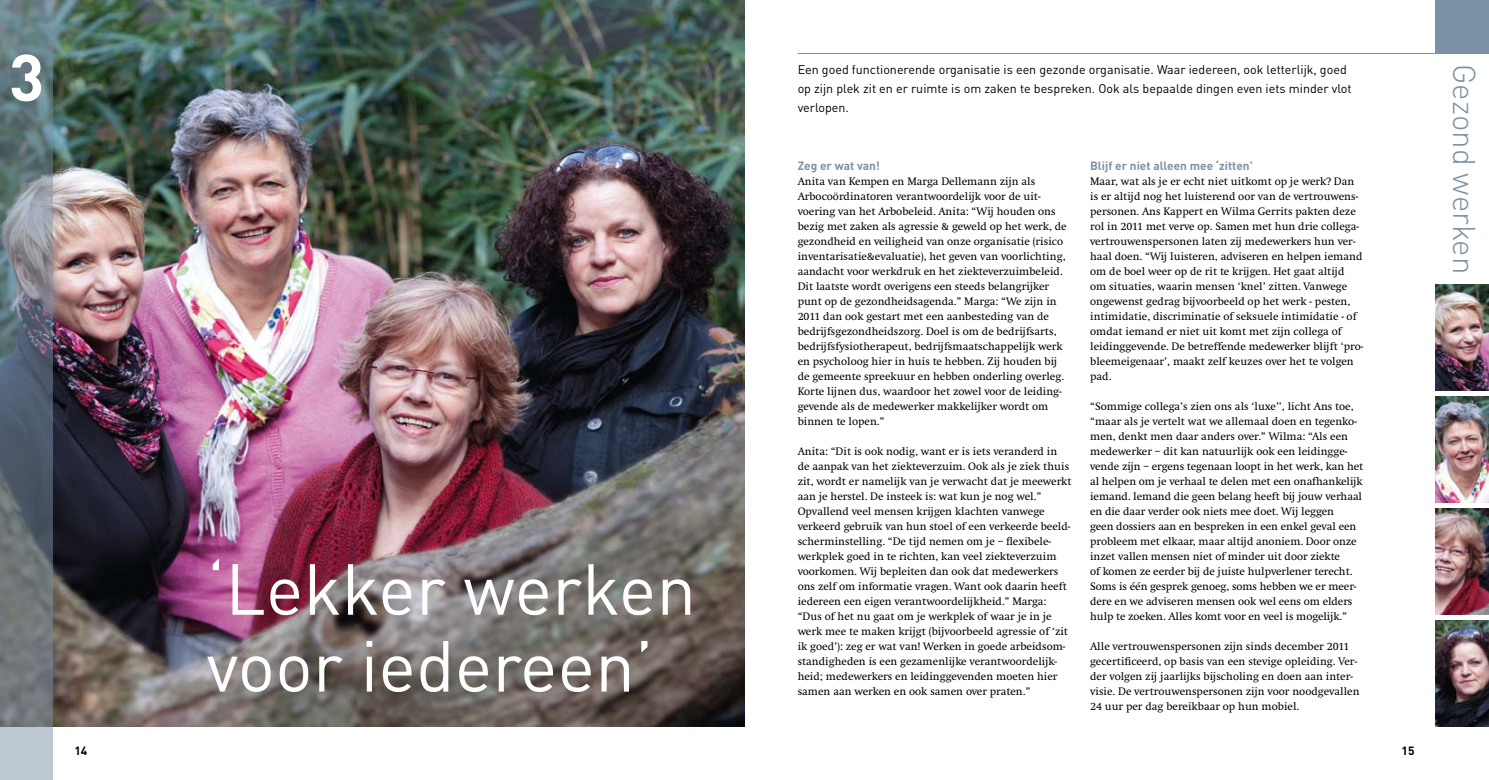
<style>
.page{position:relative;width:1489px;height:780px;background:#fff}
.page>*{position:absolute;margin:0;border:0;box-sizing:border-box;transform-origin:0 0}
.t1{font:71px/76.8px "DIN";color:#fff}
.t2{font:700 65px "DIN";color:#fff}
.t3{font:300 31.25px "DIN";color:#7b92a6}
.t4{font:12.5px/18.8px "DIN";color:#000}
.t5{font:700 11.88px "DIN";color:#7b92a6}
.t6{font:700 11.88px "DIN";color:#000}
.t7{font:11.25px/15px "Swift";color:#000}
</style>
<div class="page">
<img style="left:53px;top:0;width:691px;height:726px">
<svg style="left:0;top:0;width:53px;height:780px;background:#6d7982"></svg>
<div style="left:1435px;top:0;width:53px;height:53px;background:#7b92a6"></div>
<img style="left:1435px;top:284px;width:53px;height:107px">
<img style="left:1435px;top:396px;width:53px;height:107px">
<hr style="left:797px;top:53px;width:691px;height:1px;background:#7b92a6">
<img style="left:1435px;top:508px;width:53px;height:106px">
<img style="left:1435px;top:620px;width:53px;height:106px">
<h2 class="t2" style="left:9px;top:35px;width:37px">3</h2>
<h1 class="t1" style="left:206px;top:549px;width:491px">‘Lekker werken voor iedereen’</h1>
<p class="t4" style="left:797px;top:60px;width:555px">Een goed functionerende organisatie is een gezonde organisatie. Waar iedereen, ook letterlijk, goed op zijn plek zit en er ruimte is om zaken te bespreken. Ook als bepaalde dingen even iets minder vlot verlopen.</p>
<h3 class="t3" style="left:1483px;top:64px;width:212px;rotate:90deg">Gezond werken</h3>
<p class="t5" style="left:1090px;top:158px;width:164px">Blijf er niet alleen mee ‘zitten’</p>
<p class="t7" style="left:1090px;top:174px;width:275px">Maar, wat als je er echt niet uitkomt op je werk? Dan is er altijd nog het luisterend oor van de vertrouwens&shy;personen. Ans Kappert en Wilma Gerrits pakten deze rol in 2011 met verve op. Samen met hun drie collega&shy;vertrouwenspersonen laten zij medewerkers hun ver&shy;haal doen. “Wij luisteren, adviseren en helpen iemand om de boel weer op de rit te krijgen. Het gaat altijd om situaties, waarin mensen ‘knel’ zitten. Vanwege ongewenst gedrag bijvoorbeeld op het werk - pesten, intimidatie, discriminatie of seksuele intimidatie - of omdat iemand er niet uit komt met zijn collega of leidinggevende. De betreffende medewerker blijft ‘pro&shy;bleemeigenaar’, maakt zelf keuzes over het te volgen pad.</p>
<p class="t7" style="left:1090px;top:399px;width:275px">“Sommige collega’s zien ons als ‘luxe’’, licht Ans toe, “maar als je vertelt wat we allemaal doen en tegenko&shy;men, denkt men daar anders over.” Wilma: “Als een medewerker – dit kan natuurlijk ook een leidingge&shy;vende zijn – ergens tegenaan loopt in het werk, kan het al helpen om je verhaal te delen met een onafhankelijk iemand. Iemand die geen belang heeft bij jouw verhaal en die daar verder ook niets mee doet. Wij leggen<br>geen dossiers aan en bespreken in een enkel geval een probleem met elkaar, maar altijd anoniem. Door onze inzet vallen mensen niet of minder uit door ziekte<br>of komen ze eerder bij de juiste hulpverlener terecht.<br>Soms is één gesprek genoeg, soms hebben we er meer&shy;dere en we adviseren mensen ook wel eens om elders hulp te zoeken. Alles komt voor en veel is mogelijk.”</p>
<p class="t7" style="left:1090px;top:639px;width:271px">Alle vertrouwenspersonen zijn sinds december 2011 gecertificeerd, op basis van een stevige opleiding. Ver&shy;der volgen zij jaarlijks bijscholing en doen aan inter&shy;visie. De vertrouwenspersonen zijn voor noodgevallen 24 uur per dag bereikbaar op hun mobiel.</p>
<p class="t5" style="left:797px;top:158px;width:84px">Zeg er wat van!</p>
<p class="t7" style="left:797px;top:174px;width:270px">Anita van Kempen en Marga Dellemann zijn als Arbocoördinatoren verantwoordelijk voor de uit&shy;voering van het Arbobeleid. Anita: “Wij houden ons bezig met zaken als agressie &amp; geweld op het werk, de gezondheid en veiligheid van onze organisatie (risico inventarisatie&amp;evaluatie), het geven van voorlichting, aandacht voor werkdruk en het ziekteverzuimbeleid.<br>Dit laatste wordt overigens een steeds belangrijker punt op de gezondheidsagenda.” Marga: “We zijn in 2011 dan ook gestart met een aanbesteding van de bedrijfsgezondheidszorg. Doel is om de bedrijfsarts, bedrijfsfysiotherapeut, bedrijfsmaatschappelijk werk en psycholoog hier in huis te hebben. Zij houden bij de gemeente spreekuur en hebben onderling overleg.<br>Korte lijnen dus, waardoor het zowel voor de leiding&shy;gevende als de medewerker makkelijker wordt om binnen te lopen.”</p>
<p class="t7" style="left:797px;top:444px;width:275px">Anita: “Dit is ook nodig, want er is iets veranderd in de aanpak van het ziekteverzuim. Ook als je ziek thuis zit, wordt er namelijk van je verwacht dat je meewerkt aan je herstel. De insteek is: wat kun je nog wel.” Opvallend veel mensen krijgen klachten vanwege verkeerd gebruik van hun stoel of een verkeerde beeld&shy;scherminstelling. “De tijd nemen om je – flexibele&shy;werkplek goed in te richten, kan veel ziekteverzuim voorkomen. Wij bepleiten dan ook dat medewerkers ons zelf om informatie vragen. Want ook daarin heeft iedereen een eigen verantwoordelijkheid.” Marga: “Dus of het nu gaat om je werkplek of waar je in je werk mee te maken krijgt (bijvoorbeeld agressie of ‘zit ik goed’): zeg er wat van! Werken in goede arbeidsom&shy;standigheden is een gezamenlijke verantwoordelijk&shy;heid; medewerkers en leidinggevenden moeten hier samen aan werken en ook samen over praten.”</p>
<p class="t6" style="left:74px;top:743px;width:14px">14</p>
<p class="t6" style="left:1401px;top:743px;width:14px">15</p>
</div>
